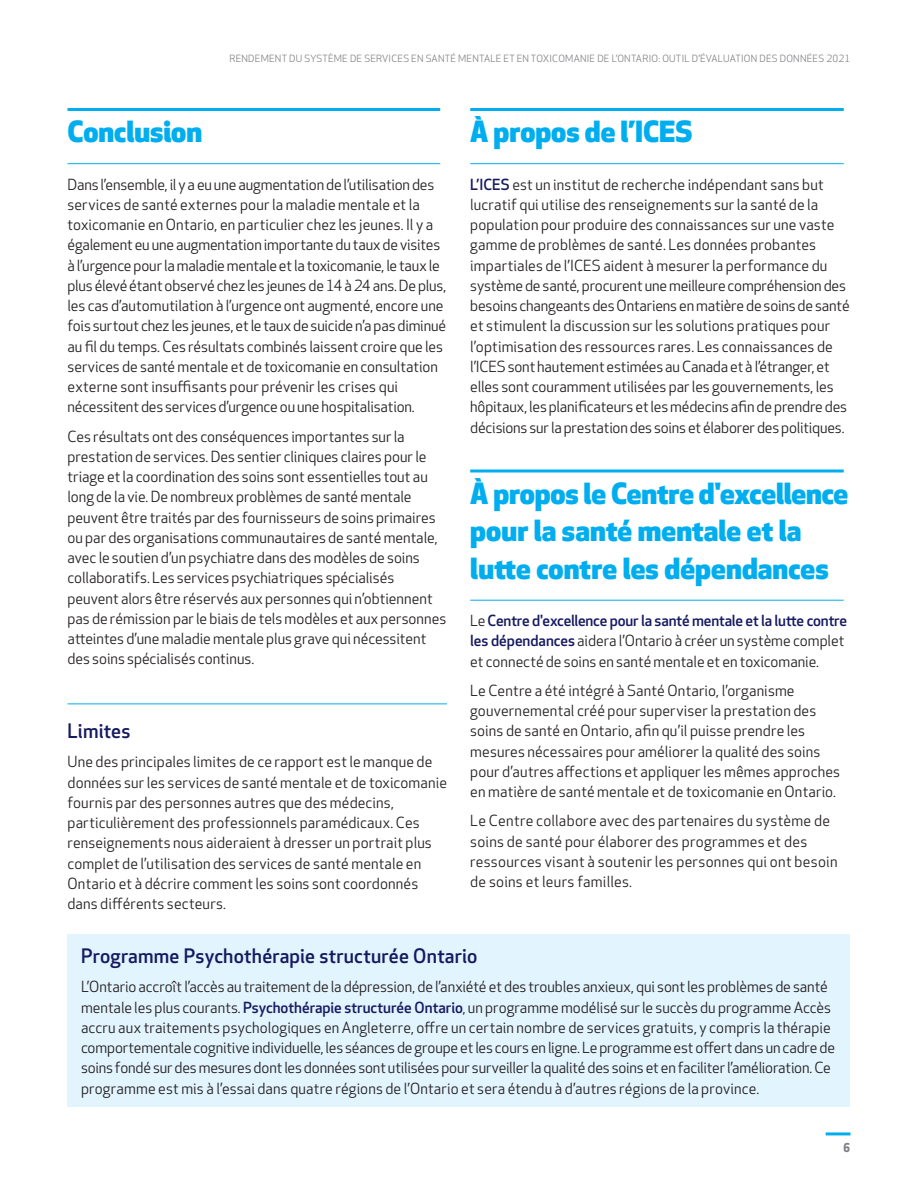
<style>
.page{position:relative;width:918px;height:1188px;background:#fff}
.page>*{position:absolute;margin:0;border:0;box-sizing:border-box;transform-origin:0 0}
.Subhead_1{font:800 28.5px/37.5px "Apex New";color:#00aeef}
.Subhead_2{font:500 19.5px "Apex New";letter-spacing:.01em;color:#161a60}
.Body_-_No_Indent{font:15px/20.2px "Apex New";color:#231f20}
.Body_-_No_Indent-2{font:15px/20.2px "Apex New";letter-spacing:.02em;color:#231f20}
.t1{font:700 12px "Apex New";color:#808285}
.t2{font:9.75px "Apex New";letter-spacing:.025em;color:#808285}
.s1{font-weight:500;color:#161a60}
</style>
<div class="page">
<hr style="left:826px;top:1132px;width:25px;height:3px;background:#00aeef">
<hr style="left:68px;top:108px;width:372px;height:3px;background:#00aeef">
<hr style="left:68px;top:163px;width:372px;height:1px;background:#00aeef">
<hr style="left:68px;top:704px;width:379px;height:1px;background:#00aeef">
<hr style="left:470px;top:108px;width:374px;height:3px;background:#00aeef">
<hr style="left:470px;top:163px;width:374px;height:1px;background:#00aeef">
<hr style="left:470px;top:470px;width:374px;height:2px;background:#00aeef">
<hr style="left:470px;top:600px;width:374px;height:1px;background:#00aeef">
<div style="left:68px;top:935px;width:782px;height:172px;background:#e2f4fd"></div>
<p class="t2" style="left:229px;top:53px;width:623px">RENDEMENT DU SYSTÈME DE SERVICES EN SANTÉ MENTALE ET EN TOXICOMANIE DE L’ONTARIO: OUTIL D’ÉVALUATION DES DONNÉES 2021</p>
<p class="Subhead_1" style="left:68px;top:112px;width:136px">Conclusion</p>
<p class="Body_-_No_Indent" style="left:68px;top:174px;width:380px">Dans l’ensemble, il y a eu une augmentation de l’utilisation des services de santé externes pour la maladie mentale et la toxicomanie en Ontario, en particulier chez les jeunes. Il y a également eu une augmentation importante du taux de visites à l’urgence pour la maladie mentale et la toxicomanie, le taux le plus élevé étant observé chez les jeunes de 14 à 24 ans. De plus, les cas d’automutilation à l’urgence ont augmenté, encore une fois surtout chez les jeunes, et le taux de suicide n’a pas diminué au fil du temps. Ces résultats combinés laissent croire que les services de santé mentale et de toxicomanie en consultation externe sont insuffisants pour prévenir les crises qui nécessitent des services d’urgence ou une hospitalisation.</p>
<p class="Body_-_No_Indent" style="left:68px;top:426px;width:380px">Ces résultats ont des conséquences importantes sur la prestation de services. Des sentier cliniques claires pour le triage et la coordination des soins sont essentielles tout au long de la vie. De nombreux problèmes de santé mentale peuvent être traités par des fournisseurs de soins primaires ou par des organisations communautaires de santé mentale, avec le soutien d’un psychiatre dans des modèles de soins collaboratifs. Les services psychiatriques spécialisés peuvent alors être réservés aux personnes qui n’obtiennent pas de rémission par le biais de tels modèles et aux personnes atteintes d’une maladie mentale plus grave qui nécessitent des soins spécialisés continus.</p>
<p class="Subhead_2" style="left:68px;top:718px;width:64px">Limites</p>
<p class="Body_-_No_Indent" style="left:68px;top:752px;width:381px">Une des principales limites de ce rapport est le manque de données sur les services de santé mentale et de toxicomanie fournis par des personnes autres que des médecins, particulièrement des professionnels paramédicaux. Ces renseignements nous aideraient à dresser un portrait plus complet de l’utilisation des services de santé mentale en Ontario et à décrire comment les soins sont coordonnés dans différents secteurs.</p>
<p class="Subhead_1" style="left:470px;top:112px;width:224px">À propos de l’ICES</p>
<p class="Body_-_No_Indent" style="left:470px;top:174px;width:381px"><span class="s1">L’ICES</span> est un institut de recherche indépendant sans but lucratif qui utilise des renseignements sur la santé de la population pour produire des connaissances sur une vaste gamme de problèmes de santé. Les données probantes impartiales de l’ICES aident à mesurer la performance du système de santé, procurent une meilleure compréhension des besoins changeants des Ontariens en matière de soins de santé et stimulent la discussion sur les solutions pratiques pour l’optimisation des ressources rares. Les connaissances de l’ICES sont hautement estimées au Canada et à l’étranger, et elles sont couramment utilisées par les gouvernements, les hôpitaux, les planificateurs et les médecins afin de prendre des décisions sur la prestation des soins et élaborer des politiques.</p>
<p class="Subhead_1" style="left:470px;top:474px;width:380px">À propos le Centre d'excellence pour la santé mentale et la lutte contre les dépendances</p>
<p class="Body_-_No_Indent" style="left:470px;top:611px;width:378px">Le <span class="s1">Centre d'excellence pour la santé mentale et la lutte contre les dépendances</span> aidera l’Ontario à créer un système complet et connecté de soins en santé mentale et en toxicomanie.</p>
<p class="Body_-_No_Indent" style="left:470px;top:680px;width:371px">Le Centre a été intégré à Santé Ontario, l’organisme gouvernemental créé pour superviser la prestation des soins de santé en Ontario, afin qu’il puisse prendre les mesures nécessaires pour améliorer la qualité des soins pour d’autres affections et appliquer les mêmes approches en matière de santé mentale et de toxicomanie en Ontario.</p>
<p class="Body_-_No_Indent-2" style="left:470px;top:811px;width:369px">Le Centre collabore avec des partenaires du système de soins de santé pour élaborer des programmes et des ressources visant à soutenir les personnes qui ont besoin de soins et leurs familles.</p>
<p class="Subhead_2" style="left:81px;top:943px;width:398px">Programme Psychothérapie structurée Ontario</p>
<p class="Body_-_No_Indent" style="left:81px;top:977px;width:755px">L’Ontario accroît l’accès au traitement de la dépression, de l’anxiété et des troubles anxieux, qui sont les problèmes de santé mentale les plus courants. <span class="s1">Psychothérapie structurée Ontario</span>, un programme modélisé sur le succès du programme Accès accru aux traitements psychologiques en Angleterre, offre un certain nombre de services gratuits, y compris la thérapie comportementale cognitive individuelle, les séances de groupe et les cours en ligne. Le programme est offert dans un cadre de soins fondé sur des mesures dont les données sont utilisées pour surveiller la qualité des soins et en faciliter l’amélioration. Ce programme est mis à l’essai dans quatre régions de l’Ontario et sera étendu à d’autres régions de la province.</p>
<p class="t1" style="left:843px;top:1139px;width:9px">6</p>
</div>
